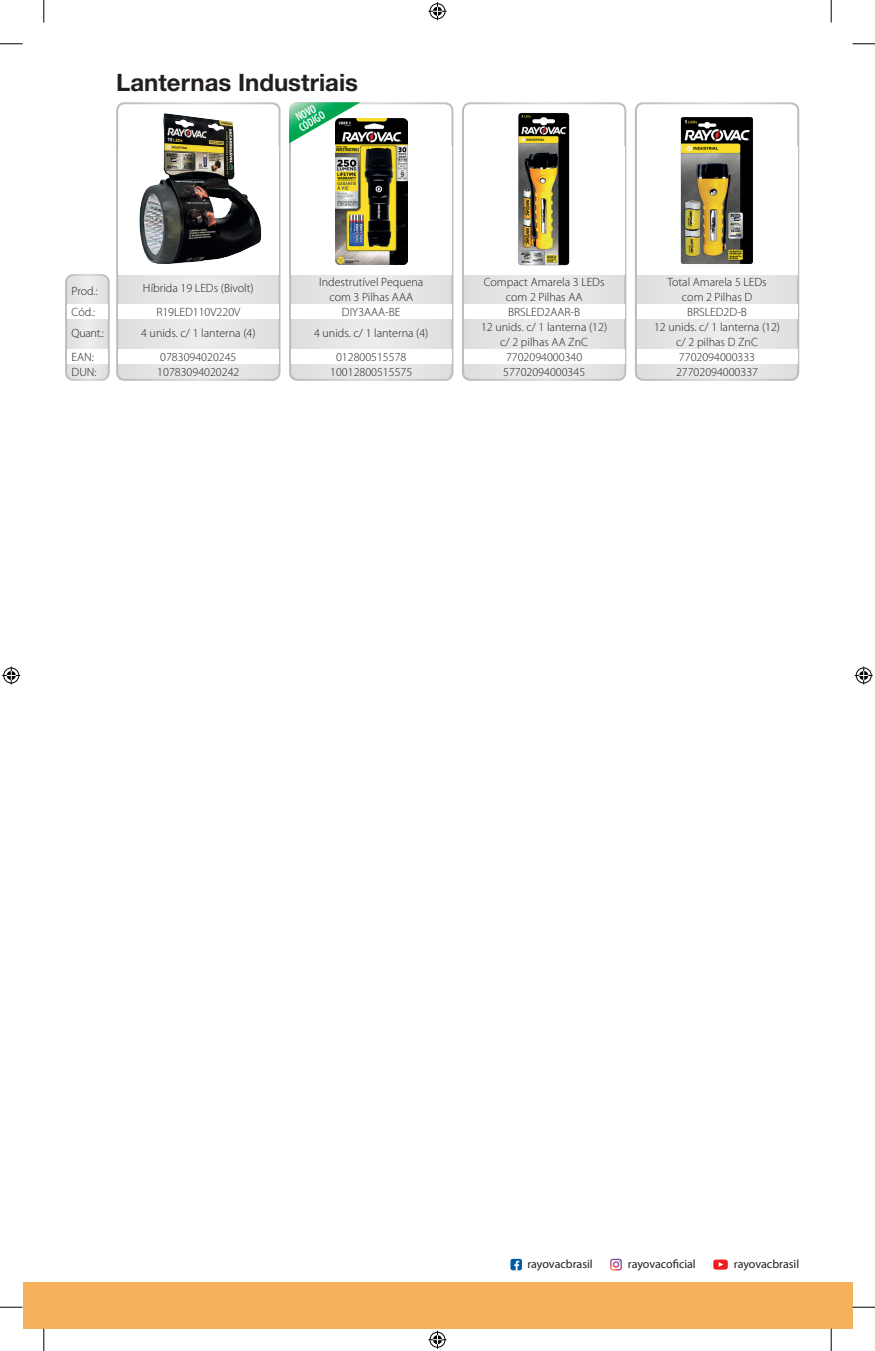
<style>
.page{position:relative;width:875px;height:1351px;background:#fff}
.page>*{position:absolute;margin:0;border:0;box-sizing:border-box;transform-origin:0 0}
.t1{font:700 24px "Helvetica Neue";color:#231f20}
.t2{font:300 12px/15px "Myriad Pro";color:#231f20;text-align:center}
.t3{font:12px "Myriad Pro";letter-spacing:-.005em;color:#231f20}
.t4{font:300 12px/21px "Myriad Pro";letter-spacing:-.02em;color:#231f20}
.t5{font:600 condensed 12px/10.5px "Myriad Pro";color:#fff}
</style>
<div class="page">
<svg style="left:510px;top:1258px;width:11px;height:12px"></svg>
<svg style="left:713px;top:1259px;width:14px;height:10px"></svg>
<svg style="left:610px;top:1258px;width:11px;height:12px"></svg>
<div style="left:22px;top:1281px;width:830px;height:47px;background:#f6b15c"></div>
<svg style="left:116px;top:102px;width:164px;height:279px;background:#cdced0"></svg>
<div style="left:118px;top:104px;width:160px;height:275px;background:#e5e6e7;border-radius:6px"></div>
<div style="left:118px;top:104px;width:160px;height:81px;background:#fff;border-radius:6px"></div>
<div style="left:118px;top:181px;width:160px;height:93px;background:#fff"></div>
<div style="left:118px;top:304px;width:160px;height:15px;background:#fff"></div>
<div style="left:118px;top:349px;width:160px;height:15px;background:#fff"></div>
<svg style="left:289px;top:102px;width:164px;height:279px"></svg>
<div style="left:291px;top:104px;width:160px;height:275px;background:#e5e6e7;border-radius:6px"></div>
<div style="left:291px;top:304px;width:160px;height:15px;background:#fff"></div>
<div style="left:291px;top:349px;width:160px;height:15px;background:#fff"></div>
<svg style="left:462px;top:102px;width:164px;height:279px;background:#cbcbce"></svg>
<div style="left:464px;top:104px;width:160px;height:275px;background:#e5e6e7;border-radius:6px"></div>
<div style="left:464px;top:104px;width:160px;height:81px;background:#fff;border-radius:6px"></div>
<div style="left:464px;top:181px;width:160px;height:93px;background:#fff"></div>
<div style="left:464px;top:304px;width:160px;height:15px;background:#fff"></div>
<div style="left:464px;top:349px;width:160px;height:15px;background:#fff"></div>
<svg style="left:634px;top:102px;width:164px;height:279px"></svg>
<div style="left:636px;top:104px;width:160px;height:275px;background:#e6e6e7;border-radius:6px"></div>
<div style="left:636px;top:104px;width:160px;height:81px;background:#fff;border-radius:6px"></div>
<div style="left:636px;top:146px;width:160px;height:128px;background:#fff"></div>
<div style="left:636px;top:304px;width:160px;height:15px;background:#fff"></div>
<div style="left:636px;top:349px;width:160px;height:15px;background:#fff"></div>
<svg style="left:65px;top:274px;width:45px;height:107px"></svg>
<div style="left:67px;top:276px;width:41px;height:103px;background:#e6e6e7;border-radius:6px"></div>
<svg style="left:67px;top:304px;width:41px;height:15px"></svg>
<svg style="left:67px;top:349px;width:41px;height:15px"></svg>
<img style="left:131px;top:113px;width:138px;height:158px">
<img style="left:512px;top:113px;width:64px;height:159px">
<img style="left:675px;top:117px;width:83px;height:155px">
<svg style="left:289px;top:102px;width:162px;height:172px;background:#bac0af"></svg>
<svg style="left:0;top:44px;width:22px;height:1px"></svg>
<svg style="left:852px;top:44px;width:22px;height:1px"></svg>
<svg style="left:0;top:1306px;width:22px;height:1px"></svg>
<svg style="left:852px;top:1306px;width:22px;height:1px"></svg>
<svg style="left:44px;top:0;width:1px;height:23px"></svg>
<svg style="left:44px;top:1328px;width:1px;height:22px"></svg>
<svg style="left:830px;top:0;width:1px;height:23px"></svg>
<svg style="left:830px;top:1328px;width:1px;height:22px"></svg>
<svg style="left:428px;top:2px;width:18px;height:18px"></svg>
<svg style="left:428px;top:1330px;width:18px;height:18px"></svg>
<svg style="left:2px;top:666px;width:18px;height:18px"></svg>
<svg style="left:854px;top:666px;width:18px;height:18px"></svg>
<h1 class="t1" style="left:116px;top:68px;width:243px">Lanternas Industriais</h1>
<p class="t5" style="left:292px;top:115px;width:30px;rotate:-30deg">NOVO<br>CÓDIGO</p>
<p class="t4" style="left:72px;top:281px;width:34px">Prod.:<br>Cód.:<br>Quant.:</p>
<p class="t2" style="left:72px;top:350px;width:27px;text-align:left">EAN:<br>DUN:</p>
<p class="t2" style="left:143px;top:276px;width:112px;line-height:24px">Híbrida 19 LEDs (Bivolt)<br>R19LED110V220V</p>
<p class="t2" style="left:141px;top:321px;width:116px;line-height:24px">4 unids. c/ 1 lanterna (4)<br>0783094020245</p>
<p class="t2" style="left:157px;top:365px;width:83px">10783094020242</p>
<p class="t2" style="left:319px;top:275px;width:106px">Indestrutível Pequena com 3 Pilhas AAA<br>DIY3AAA-BE</p>
<p class="t2" style="left:314px;top:321px;width:116px;line-height:24px">4 unids. c/ 1 lanterna (4)<br>012800515578</p>
<p class="t2" style="left:330px;top:365px;width:83px">10012800515575</p>
<p class="t2" style="left:481px;top:275px;width:127px">Compact Amarela 3 LEDs com 2 Pilhas AA<br>BRSLED2AAR-B<br>12 unids. c/ 1 lanterna (12) c/ 2 pilhas AA ZnC<br>7702094000340<br>57702094000345</p>
<p class="t2" style="left:653px;top:275px;width:127px">Total Amarela 5 LEDs<br>com 2 Pilhas D<br>BRSLED2D-B<br>12 unids. c/ 1 lanterna (12) c/ 2 pilhas D ZnC<br>7702094000333<br>27702094000337</p>
<p class="t3" style="left:527px;top:1256px;width:67px">rayovacbrasil</p>
<p class="t3" style="left:627px;top:1256px;width:69px">rayovacoficial</p>
<p class="t3" style="left:733px;top:1256px;width:67px">rayovacbrasil</p>
</div>
